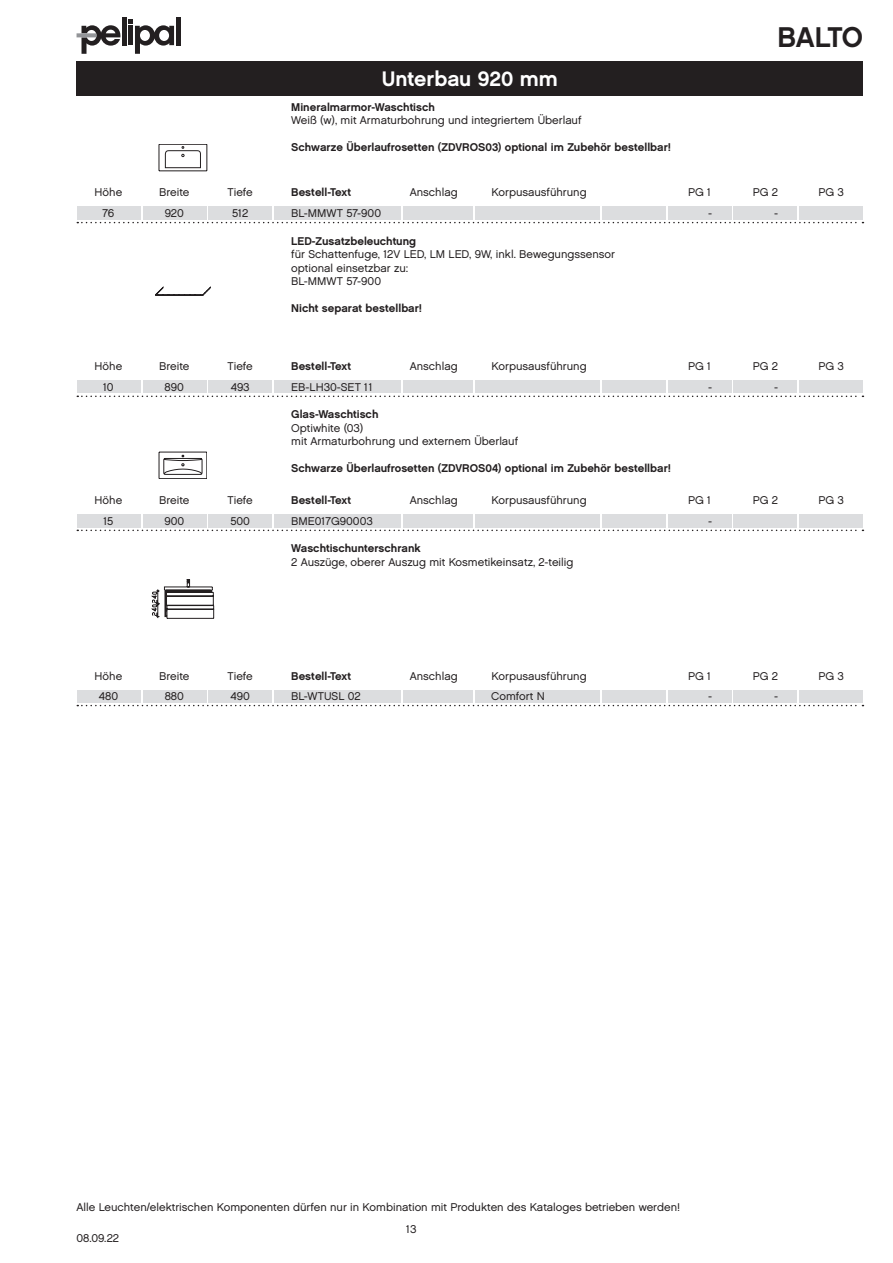
<style>
.page{position:relative;width:893px;height:1263px;background:#fff}
.page>*{position:absolute;margin:0;border:0;box-sizing:border-box;transform-origin:0 0}
.Register_Überschrift{font:28.5px "Chalet New York Nineteen Sixty";letter-spacing:-.025em;color:#231f20}
.Register_Überschrift-2{font:21px "Chalet New York Nineteen Sixty";color:#fff}
.Artikel_Anschlag{font:11.25px/13.5px "Chalet London Nineteen Sixty";color:#231f20}
.t1{font:11.25px "Chalet New York Nineteen Sixty";color:#231f20}
.Normal_mittig{font:11.25px "Chalet London Nineteen Sixty";color:#231f20}
.Register_Datum{font:11.25px "Chalet London Nineteen Sixty";color:#231f20}
.Register_Seitenzahl{font:11.25px "Chalet London Nineteen Sixty";color:#231f20}
</style>
<div class="page">
<div style="left:122px;top:17px;width:5px;height:28px;background:#231f20"></div>
<svg style="left:128px;top:19px;width:46px;height:35px"></svg>
<div style="left:176px;top:17px;width:5px;height:28px;background:#231f20"></div>
<svg style="left:77px;top:25px;width:44px;height:29px"></svg>
<svg style="left:159px;top:144px;width:48px;height:27px"></svg>
<div style="left:668px;top:206px;width:63px;height:14px;background:#dcdddf"></div>
<div style="left:602px;top:206px;width:63px;height:14px;background:#dcdddf"></div>
<div style="left:733px;top:206px;width:64px;height:13px;background:#dcdddf"></div>
<div style="left:799px;top:206px;width:64px;height:13px;background:#dcdddf"></div>
<div style="left:274px;top:206px;width:127px;height:14px;background:#dcdddf"></div>
<div style="left:77px;top:206px;width:63px;height:14px;background:#dcdddf"></div>
<div style="left:143px;top:206px;width:63px;height:14px;background:#dcdddf"></div>
<div style="left:209px;top:206px;width:63px;height:14px;background:#dcdddf"></div>
<div style="left:475px;top:206px;width:124px;height:14px;background:#dcdddf"></div>
<div style="left:403px;top:206px;width:70px;height:14px;background:#dcdddf"></div>
<svg style="left:77px;top:222px;width:786px;height:1px"></svg>
<svg style="left:155px;top:287px;width:56px;height:9px"></svg>
<div style="left:668px;top:380px;width:63px;height:13px;background:#dcdddf"></div>
<div style="left:602px;top:380px;width:63px;height:13px;background:#dcdddf"></div>
<div style="left:733px;top:380px;width:64px;height:13px;background:#dcdddf"></div>
<div style="left:799px;top:380px;width:64px;height:13px;background:#dcdddf"></div>
<div style="left:274px;top:380px;width:127px;height:13px;background:#dcdddf"></div>
<div style="left:77px;top:380px;width:63px;height:13px;background:#dcdddf"></div>
<div style="left:143px;top:380px;width:63px;height:13px;background:#dcdddf"></div>
<div style="left:209px;top:380px;width:63px;height:13px;background:#dcdddf"></div>
<div style="left:475px;top:380px;width:124px;height:13px;background:#dcdddf"></div>
<div style="left:403px;top:380px;width:70px;height:13px;background:#dcdddf"></div>
<svg style="left:77px;top:396px;width:786px;height:1px"></svg>
<svg style="left:159px;top:452px;width:48px;height:27px"></svg>
<div style="left:668px;top:514px;width:63px;height:13px;background:#dcdddf"></div>
<div style="left:602px;top:514px;width:63px;height:13px;background:#dcdddf"></div>
<div style="left:733px;top:514px;width:64px;height:13px;background:#dcdddf"></div>
<div style="left:799px;top:514px;width:64px;height:13px;background:#dcdddf"></div>
<div style="left:274px;top:514px;width:127px;height:13px;background:#dcdddf"></div>
<div style="left:77px;top:514px;width:63px;height:13px;background:#dcdddf"></div>
<div style="left:143px;top:514px;width:63px;height:13px;background:#dcdddf"></div>
<div style="left:209px;top:514px;width:63px;height:13px;background:#dcdddf"></div>
<div style="left:475px;top:514px;width:124px;height:13px;background:#dcdddf"></div>
<div style="left:403px;top:514px;width:70px;height:13px;background:#dcdddf"></div>
<svg style="left:77px;top:530px;width:786px;height:1px"></svg>
<svg style="left:152px;top:579px;width:62px;height:40px"></svg>
<div style="left:668px;top:689px;width:63px;height:13px;background:#dcdddf"></div>
<div style="left:602px;top:689px;width:63px;height:13px;background:#dcdddf"></div>
<div style="left:733px;top:689px;width:64px;height:13px;background:#dcdddf"></div>
<div style="left:799px;top:689px;width:64px;height:13px;background:#dcdddf"></div>
<div style="left:274px;top:689px;width:127px;height:13px;background:#dcdddf"></div>
<div style="left:77px;top:689px;width:63px;height:13px;background:#dcdddf"></div>
<div style="left:143px;top:689px;width:63px;height:13px;background:#dcdddf"></div>
<div style="left:209px;top:689px;width:63px;height:13px;background:#dcdddf"></div>
<div style="left:475px;top:689px;width:124px;height:13px;background:#dcdddf"></div>
<div style="left:403px;top:689px;width:70px;height:13px;background:#dcdddf"></div>
<svg style="left:77px;top:705px;width:786px;height:1px"></svg>
<div style="left:77px;top:61px;width:786px;height:34px;background:#231f20"></div>
<p class="Register_Überschrift-2" style="left:382px;top:66px;width:178px">Unterbau 920 mm</p>
<p class="t1" style="left:291px;top:100px;width:145px">Mineralmarmor-Waschtisch</p>
<p class="Artikel_Anschlag" style="left:291px;top:113px;width:292px">Weiß (w), mit Armaturbohrung und integriertem Überlauf</p>
<p class="t1" style="left:291px;top:140px;width:381px">Schwarze Überlaufrosetten (ZDVROS03) optional im Zubehör bestellbar!</p>
<p class="Register_Überschrift" style="left:778px;top:19px;width:87px">BALTO</p>
<p class="Normal_mittig" style="left:95px;top:185px;width:29px">Höhe</p>
<p class="Normal_mittig" style="left:159px;top:185px;width:32px">Breite</p>
<p class="Normal_mittig" style="left:228px;top:185px;width:27px">Tiefe</p>
<p class="t1" style="left:291px;top:185px;width:61px">Bestell-Text</p>
<p class="Artikel_Anschlag" style="left:410px;top:186px;width:49px">Anschlag</p>
<p class="Artikel_Anschlag" style="left:492px;top:186px;width:97px">Korpusausführung</p>
<p class="Normal_mittig" style="left:688px;top:185px;width:24px">PG 1</p>
<p class="Normal_mittig" style="left:753px;top:185px;width:27px">PG 2</p>
<p class="Normal_mittig" style="left:819px;top:185px;width:27px">PG 3</p>
<p class="Artikel_Anschlag" style="left:103px;top:207px;width:13px">76</p>
<p class="Artikel_Anschlag" style="left:165px;top:207px;width:21px">920</p>
<p class="Artikel_Anschlag" style="left:232px;top:207px;width:18px">512</p>
<p class="Artikel_Anschlag" style="left:291px;top:207px;width:91px">BL-MMWT 57-900</p>
<p class="Artikel_Anschlag" style="left:708px;top:207px;width:6px">-</p>
<p class="Artikel_Anschlag" style="left:774px;top:207px;width:6px">-</p>
<p class="t1" style="left:291px;top:234px;width:126px">LED-Zusatzbeleuchtung</p>
<p class="Artikel_Anschlag" style="left:291px;top:247px;width:325px">für Schattenfuge, 12V LED, LM LED, 9W, inkl. Bewegungssensor optional einsetzbar zu:<br>BL-MMWT 57-900</p>
<p class="t1" style="left:291px;top:301px;width:132px">Nicht separat bestellbar!</p>
<p class="Normal_mittig" style="left:95px;top:359px;width:29px">Höhe</p>
<p class="Normal_mittig" style="left:159px;top:359px;width:32px">Breite</p>
<p class="Normal_mittig" style="left:228px;top:359px;width:27px">Tiefe</p>
<p class="t1" style="left:291px;top:359px;width:61px">Bestell-Text</p>
<p class="Artikel_Anschlag" style="left:410px;top:360px;width:49px">Anschlag</p>
<p class="Artikel_Anschlag" style="left:492px;top:360px;width:97px">Korpusausführung</p>
<p class="Normal_mittig" style="left:688px;top:359px;width:24px">PG 1</p>
<p class="Normal_mittig" style="left:753px;top:359px;width:27px">PG 2</p>
<p class="Normal_mittig" style="left:819px;top:359px;width:27px">PG 3</p>
<p class="Artikel_Anschlag" style="left:103px;top:380px;width:12px">10</p>
<p class="Artikel_Anschlag" style="left:165px;top:380px;width:21px">890</p>
<p class="Artikel_Anschlag" style="left:231px;top:380px;width:20px">493</p>
<p class="Artikel_Anschlag" style="left:291px;top:380px;width:83px">EB-LH30-SET 11</p>
<p class="Artikel_Anschlag" style="left:708px;top:380px;width:6px">-</p>
<p class="Artikel_Anschlag" style="left:774px;top:380px;width:6px">-</p>
<p class="t1" style="left:291px;top:407px;width:89px">Glas-Waschtisch</p>
<p class="Artikel_Anschlag" style="left:291px;top:421px;width:228px">Optiwhite (03)<br>mit Armaturbohrung und externem Überlauf</p>
<p class="t1" style="left:291px;top:461px;width:381px">Schwarze Überlaufrosetten (ZDVROS04) optional im Zubehör bestellbar!</p>
<p class="Normal_mittig" style="left:95px;top:493px;width:29px">Höhe</p>
<p class="Normal_mittig" style="left:159px;top:493px;width:32px">Breite</p>
<p class="Normal_mittig" style="left:228px;top:493px;width:27px">Tiefe</p>
<p class="t1" style="left:291px;top:493px;width:61px">Bestell-Text</p>
<p class="Artikel_Anschlag" style="left:410px;top:493px;width:49px">Anschlag</p>
<p class="Artikel_Anschlag" style="left:492px;top:493px;width:97px">Korpusausführung</p>
<p class="Normal_mittig" style="left:688px;top:493px;width:24px">PG 1</p>
<p class="Normal_mittig" style="left:753px;top:493px;width:27px">PG 2</p>
<p class="Normal_mittig" style="left:819px;top:493px;width:27px">PG 3</p>
<p class="Artikel_Anschlag" style="left:103px;top:514px;width:11px">15</p>
<p class="Artikel_Anschlag" style="left:164px;top:514px;width:21px">900</p>
<p class="Artikel_Anschlag" style="left:230px;top:514px;width:21px">500</p>
<p class="Artikel_Anschlag" style="left:291px;top:514px;width:83px">BME017G90003</p>
<p class="Artikel_Anschlag" style="left:708px;top:514px;width:6px">-</p>
<p class="t1" style="left:291px;top:541px;width:131px">Waschtischunterschrank</p>
<p class="Artikel_Anschlag" style="left:291px;top:555px;width:284px">2 Auszüge, oberer Auszug mit Kosmetikeinsatz, 2-teilig</p>
<p class="Normal_mittig" style="left:95px;top:669px;width:29px">Höhe</p>
<p class="Normal_mittig" style="left:159px;top:669px;width:32px">Breite</p>
<p class="Normal_mittig" style="left:228px;top:669px;width:27px">Tiefe</p>
<p class="t1" style="left:291px;top:668px;width:61px">Bestell-Text</p>
<p class="Artikel_Anschlag" style="left:410px;top:669px;width:49px">Anschlag</p>
<p class="Artikel_Anschlag" style="left:492px;top:669px;width:97px">Korpusausführung</p>
<p class="Normal_mittig" style="left:688px;top:669px;width:24px">PG 1</p>
<p class="Normal_mittig" style="left:753px;top:669px;width:27px">PG 2</p>
<p class="Normal_mittig" style="left:819px;top:669px;width:27px">PG 3</p>
<p class="Artikel_Anschlag" style="left:99px;top:690px;width:21px">480</p>
<p class="Artikel_Anschlag" style="left:165px;top:690px;width:21px">880</p>
<p class="Artikel_Anschlag" style="left:231px;top:690px;width:21px">490</p>
<p class="Artikel_Anschlag" style="left:291px;top:690px;width:71px">BL-WTUSL 02</p>
<p class="Artikel_Anschlag" style="left:491px;top:690px;width:55px">Comfort N</p>
<p class="Artikel_Anschlag" style="left:708px;top:690px;width:6px">-</p>
<p class="Artikel_Anschlag" style="left:774px;top:690px;width:6px">-</p>
<p class="Artikel_Anschlag" style="left:77px;top:1200px;width:605px">Alle Leuchten/elektrischen Komponenten dürfen nur in Kombination mit Produkten des Kataloges betrieben werden!</p>
<p class="Register_Datum" style="left:77px;top:1231px;width:44px">08.09.22</p>
<p class="Register_Seitenzahl" style="left:406px;top:1222px;width:12px">13</p>
</div>
